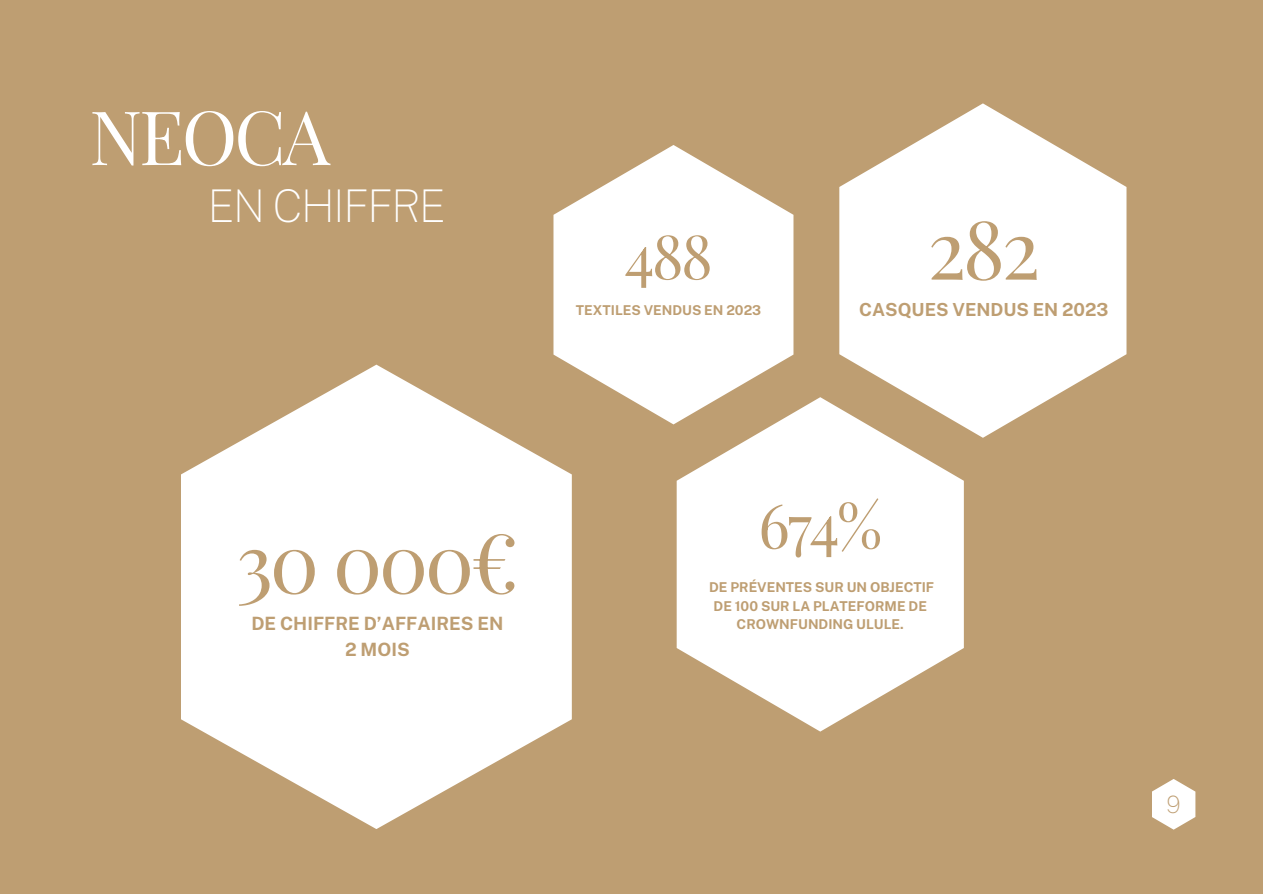
<style>
.page{position:relative;width:1263px;height:894px;background:#fff}
.page>*{position:absolute;margin:0;border:0;box-sizing:border-box;transform-origin:0 0}
.t1{font:82.2px "Playfair Display";color:#be9e72}
.t2{font:80.85px "Playfair Display";color:#be9e72}
.t3{font:75px "Playfair Display";letter-spacing:-.04em;color:#fff}
.t4{font:60.9px "Playfair Display";letter-spacing:-.04em;color:#be9e72}
.t5{font:100 45px "Public Sans";letter-spacing:-.04em;color:#fff}
.t6{font:100 23.85px "Public Sans";color:#be9e72}
.t7{font:700 18.3px/25.2px "Public Sans";color:#be9e72;text-align:center}
.t8{font:700 18px "Public Sans";color:#be9e72}
.t9{font:700 13.5px/18.6px "Public Sans";color:#be9e72;text-align:center}
</style>
<div class="page">
<div style="left:0;top:0;width:1263px;height:893px;background:#be9e72"></div>
<svg style="left:1152px;top:779px;width:43px;height:50px"></svg>
<svg style="left:181px;top:364px;width:391px;height:464px;fill:#fff"></svg>
<svg style="left:839px;top:103px;width:287px;height:334px;fill:#fff"></svg>
<svg style="left:677px;top:397px;width:287px;height:334px;fill:#fff"></svg>
<svg style="left:553px;top:145px;width:240px;height:279px;fill:#fff"></svg>
<p class="t3" style="left:89px;top:84px;width:242px">NEOCA</p>
<p class="t5" style="left:207px;top:179px;width:240px">EN CHIFFRE</p>
<h2 class="t4" style="left:624px;top:213px;width:90px">488</h2>
<p class="t9" style="left:576px;top:300px;width:187px">TEXTILES VENDUS EN 2023</p>
<h4 class="t2" style="left:927px;top:192px;width:114px">282</h4>
<h2 class="t8" style="left:859px;top:299px;width:251px">CASQUES VENDUS EN 2023</h2>
<h3 class="t1" style="left:236px;top:504px;width:284px">30 000€</h3>
<h1 class="t7" style="left:251px;top:611px;width:253px">DE CHIFFRE D’AFFAIRES EN<br>2 MOIS</h1>
<p class="t4" style="left:758px;top:482px;width:125px">674%</p>
<h1 class="t9" style="left:709px;top:577px;width:227px">DE PRÉVENTES SUR UN OBJECTIF</h1>
<h4 class="t9" style="left:714px;top:596px;width:215px">DE 100 SUR LA PLATEFORME DE<br>CROWNFUNDING ULULE.</h4>
<h1 class="t6" style="left:1166px;top:790px;width:16px">9</h1>
</div>
